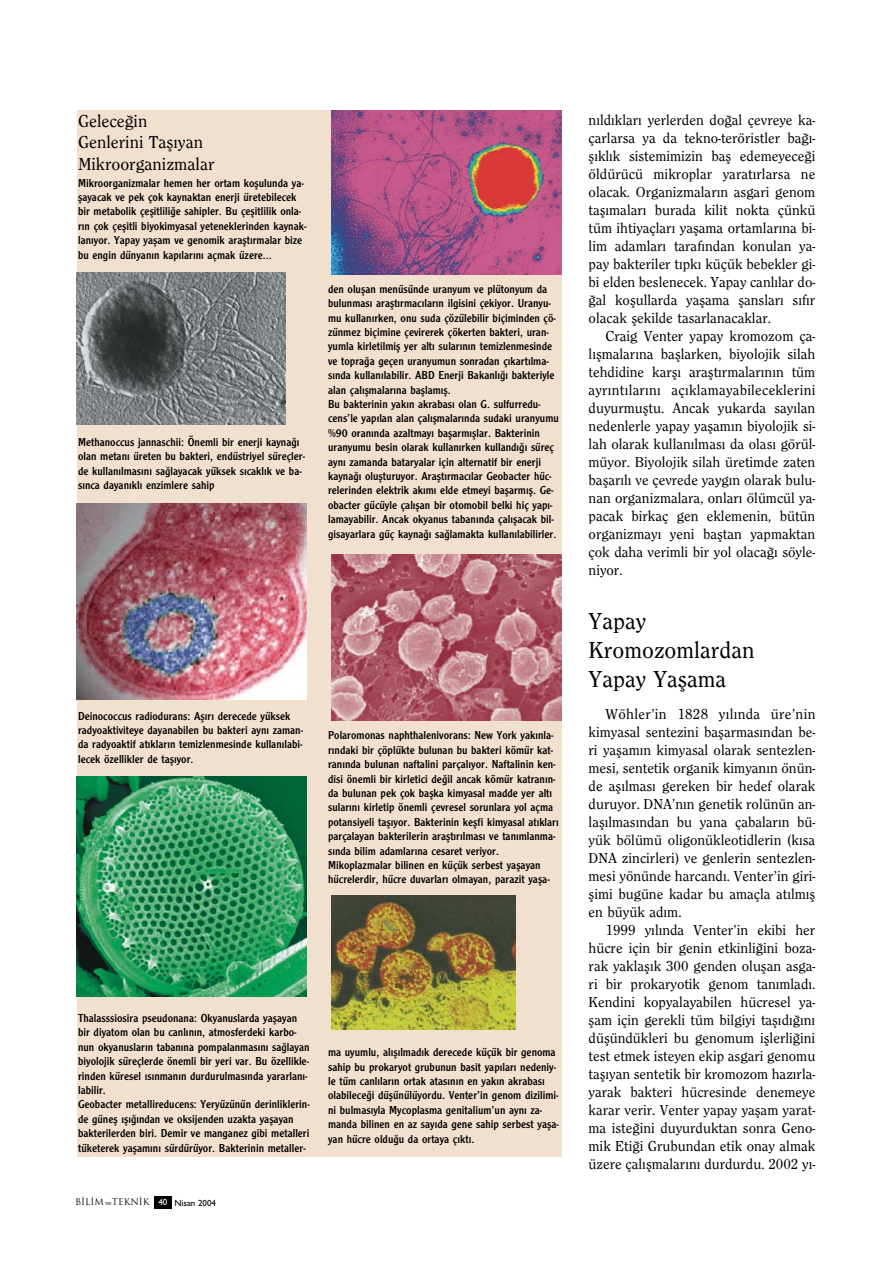
<style>
.page{position:relative;width:893px;height:1262px;background:#fff}
.page>*{position:absolute;margin:0;border:0;box-sizing:border-box;transform-origin:0 0}
.t1{font:500 24px/28.8px "Clearface";color:#000}
.t2{font:500 18px/21.6px "Clearface";color:#000}
.t3{font:500 15px/18px "Clearface";color:#000;text-align:justify}
.t4{font:12px/14.4px "Clearface Gothic";color:#000}
.t5{font:9px "Trajan";color:#000}
.s1{font-family:"Bookman Old Style";font-size:6px}
.s2{font-family:"Gill Sans";font-weight:500;color:#fff}
.s3{font-family:"Gill Sans";font-weight:500}
</style>
<div class="page">
<div style="left:154px;top:1196px;width:17px;height:13px;background:#000"></div>
<div style="left:77px;top:111px;width:484px;height:1046px;background:#f2e0cf"></div>
<img style="left:77px;top:776px;width:229px;height:220px">
<img style="left:332px;top:554px;width:230px;height:166px">
<img style="left:332px;top:895px;width:183px;height:134px">
<img style="left:77px;top:503px;width:229px;height:196px">
<img style="left:77px;top:272px;width:208px;height:152px">
<img style="left:332px;top:111px;width:229px;height:164px">
<h2 class="t2" style="left:78px;top:111px;width:138px">Gelece¤in<br>Genlerini Tafl›yan<br>Mikroorganizmalar</h2>
<p class="t4" style="left:78px;top:176px;width:230px">Mikroorganizmalar hemen her ortam koflulunda ya&shy;flayacak ve pek çok kaynaktan enerji üretebilecek bir metabolik çeflitlili¤e sahipler. Bu çeflitlilik onla&shy;r›n çok çeflitli biyokimyasal yeteneklerinden kaynak&shy;lan›yor. Yapay yaflam ve genomik araflt›rmalar bize bu engin dünyan›n kap›lar›n› açmak üzere...</p>
<p class="t4" style="left:78px;top:436px;width:228px">Methanoccus jannaschii: Önemli bir enerji kayna¤› olan metan› üreten bu bakteri, endüstriyel süreçler&shy;de kullan›lmas›n› sa¤layacak yüksek s›cakl›k ve ba&shy;s›nca dayan›kl› enzimlere sahip</p>
<p class="t4" style="left:328px;top:283px;width:232px">den oluflan menüsünde uranyum ve plütonyum da bulunmas› araflt›rmac›lar›n ilgisini çekiyor. Uranyu&shy;mu kullan›rken, onu suda çözülebilir biçiminden çö&shy;zünmez biçimine çevirerek çökerten bakteri, uran&shy;yumla kirletilmifl yer alt› sular›n›n temizlenmesinde ve topra¤a geçen uranyumun sonradan ç›kart›lma&shy;s›nda kullan›labilir. ABD Enerji Bakanl›¤› bakteriyle alan çal›flmalar›na bafllam›fl.<br>Bu bakterinin yak›n akrabas› olan G. sulfurredu&shy;cens’le yap›lan alan çal›flmalar›nda sudaki uranyumu %90 oran›nda azaltmay› baflarm›fllar. Bakterinin uranyumu besin olarak kullan›rken kulland›¤› süreç ayn› zamanda bataryalar için alternatif bir enerji kayna¤› oluflturuyor. Araflt›rmac›lar Geobacter hüc&shy;relerinden elektrik ak›m› elde etmeyi baflarm›fl. Ge&shy;obacter gücüyle çal›flan bir otomobil belki hiç yap›- lamayabilir. Ancak okyanus taban›nda çal›flacak bil&shy;gisayarlara güç kayna¤› sa¤lamakta kullan›labilirler.</p>
<p class="t4" style="left:78px;top:709px;width:226px">Deinococcus radiodurans: Afl›r› derecede yüksek radyoaktiviteye dayanabilen bu bakteri ayn› zaman&shy;da radyoaktif at›klar›n temizlenmesinde kullan›labi&shy;lecek özellikler de tafl›yor.</p>
<p class="t4" style="left:328px;top:729px;width:232px">Polaromonas naphthalenivorans: New York yak›nla&shy;r›ndaki bir çöplükte bulunan bu bakteri kömür kat&shy;ran›nda bulunan naftalini parçal›yor. Naftalinin ken&shy;disi önemli bir kirletici de¤il ancak kömür katran›n&shy;da bulunan pek çok baflka kimyasal madde yer alt› sular›n› kirletip önemli çevresel sorunlara yol açma potansiyeli tafl›yor. Bakterinin keflfi kimyasal at›klar› parçalayan bakterilerin araflt›r›lmas› ve tan›mlanma&shy;s›nda bilim adamlar›na cesaret veriyor.<br>Mikoplazmalar bilinen en küçük serbest yaflayan hücrelerdir, hücre duvarlar› olmayan, parazit yafla-</p>
<p class="t4" style="left:78px;top:1012px;width:233px">Thalasssiosira pseudonana: Okyanuslarda yaflayan bir diyatom olan bu canl›n›n, atmosferdeki karbo&shy;nun okyanuslar›n taban›na pompalanmas›n› sa¤layan biyolojik süreçlerde önemli bir yeri var. Bu özellikle&shy;rinden küresel ›s›nman›n durdurulmas›nda yararlan›- labilir.<br>Geobacter metallireducens: Yeryüzünün derinliklerin&shy;de günefl ›fl›¤›ndan ve oksijenden uzakta yaflayan bakterilerden biri. Demir ve manganez gibi metalleri tüketerek yaflam›n› sürdürüyor. Bakterinin metaller-</p>
<p class="t5" style="left:75px;top:1196px;width:142px">B‹L‹M <span class="s1">ve</span>TEKN‹K <span class="s2">40</span> <span class="s3">Nisan 2004</span></p>
<p class="t4" style="left:328px;top:1046px;width:232px">ma uyumlu, al›fl›lmad›k derecede küçük bir genoma sahip bu prokaryot grubunun basit yap›lar› nedeniy&shy;le tüm canl›lar›n ortak atas›n›n en yak›n akrabas› olabilece¤i düflünülüyordu. Venter’in genom dizilimi&shy;ni bulmas›yla Mycoplasma genitalium’un ayn› za&shy;manda bilinen en az say›da gene sahip serbest yafla&shy;yan hücre oldu¤u da ortaya ç›kt›.</p>
<p class="t3" style="left:588px;top:112px;width:228px">n›ld›klar› yerlerden do¤al çevreye ka&shy;çarlarsa ya da tekno-teröristler ba¤›- fl›kl›k sistemimizin bafl edemeyece¤i öldürücü mikroplar yarat›rlarsa ne olacak. Organizmalar›n asgari genom tafl›malar› burada kilit nokta çünkü tüm ihtiyaçlar› yaflama ortamlar›na bi&shy;lim adamlar› taraf›ndan konulan ya&shy;pay bakteriler t›pk› küçük bebekler gi&shy;bi elden beslenecek. Yapay canl›lar do-¤al koflullarda yaflama flanslar› s›f›r olacak flekilde tasarlanacaklar.</p>
<p class="t3" style="left:588px;top:328px;width:228px;text-indent:17px">Craig Venter yapay kromozom ça&shy;l›flmalar›na bafllarken, biyolojik silah tehdidine karfl› araflt›rmalar›n›n tüm ayr›nt›lar›n› aç›klamayabileceklerini duyurmufltu. Ancak yukarda say›lan nedenlerle yapay yaflam›n biyolojik si&shy;lah olarak kullan›lmas› da olas› görül&shy;müyor. Biyolojik silah üretimde zaten baflar›l› ve çevrede yayg›n olarak bulu&shy;nan organizmalara, onlar› ölümcül ya&shy;pacak birkaç gen eklemenin, bütün organizmay› yeni bafltan yapmaktan çok daha verimli bir yol olaca¤› söyle&shy;niyor.</p>
<h1 class="t1" style="left:588px;top:608px;width:167px">Yapay<br>Kromozomlardan<br>Yapay Yaflama</h1>
<p class="t3" style="left:588px;top:706px;width:228px;text-indent:17px">Wöhler’in 1828 y›l›nda üre’nin kimyasal sentezini baflarmas›ndan be&shy;ri yaflam›n kimyasal olarak sentezlen&shy;mesi, sentetik organik kimyan›n önün&shy;de afl›lmas› gereken bir hedef olarak duruyor. DNA’n›n genetik rolünün an&shy;lafl›lmas›ndan bu yana çabalar›n bü&shy;yük bölümü oligonükleotidlerin (k›sa DNA zincirleri) ve genlerin sentezlen&shy;mesi yönünde harcand›. Venter’in giri&shy;flimi bugüne kadar bu amaçla at›lm›fl en büyük ad›m.</p>
<p class="t3" style="left:588px;top:922px;width:228px;text-indent:17px">1999 y›l›nda Venter’in ekibi her hücre için bir genin etkinli¤ini boza&shy;rak yaklafl›k 300 genden oluflan asga&shy;ri bir prokaryotik genom tan›mlad›.<br>Kendini kopyalayabilen hücresel ya&shy;flam için gerekli tüm bilgiyi tafl›d›¤›n› düflündükleri bu genomum ifllerli¤ini test etmek isteyen ekip asgari genomu tafl›yan sentetik bir kromozom haz›rla&shy;yarak bakteri hücresinde denemeye karar verir. Venter yapay yaflam yarat&shy;ma iste¤ini duyurduktan sonra Geno&shy;mik Eti¤i Grubundan etik onay almak üzere çal›flmalar›n› durdurdu. 2002 y›-</p>
</div>
